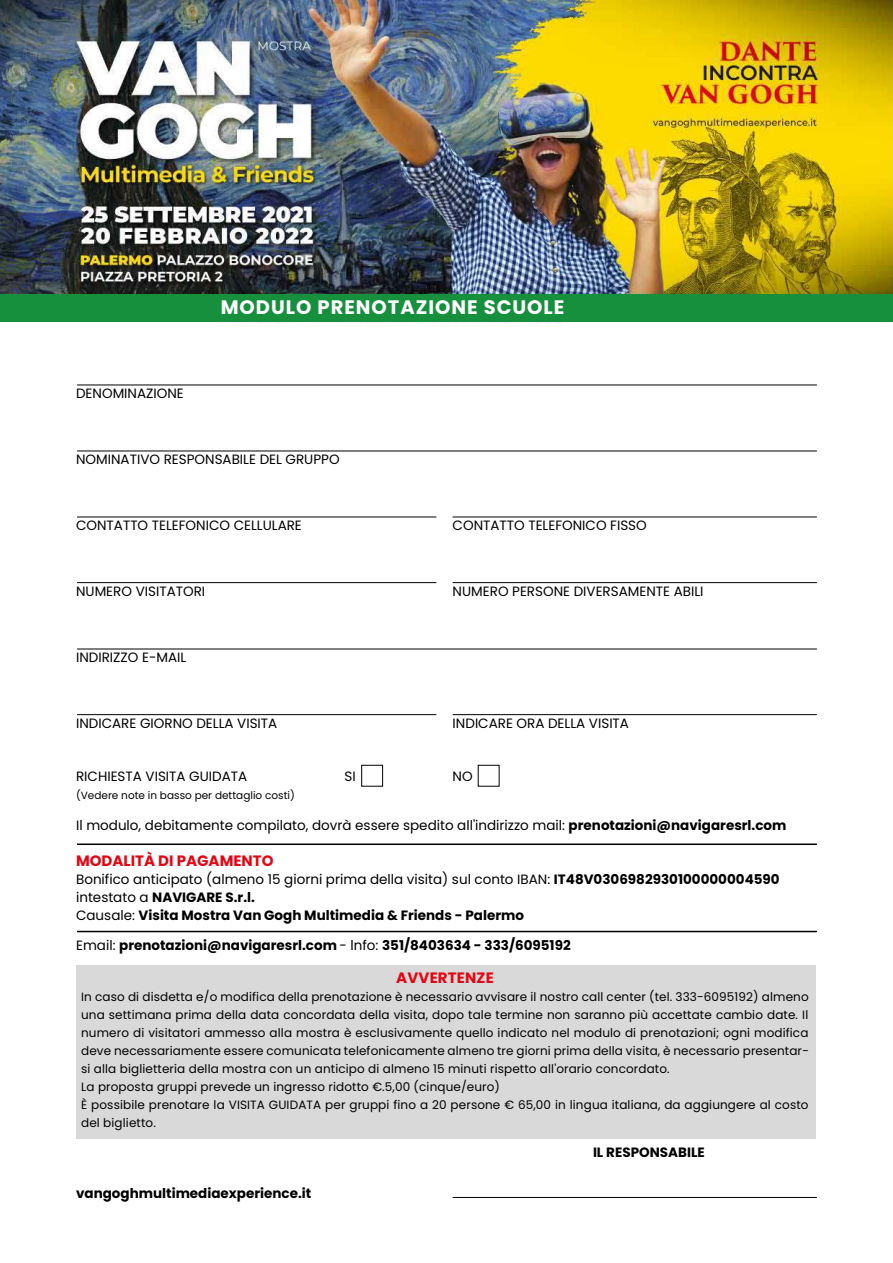
<style>
.page{position:relative;width:893px;height:1263px;background:#fff}
.page>*{position:absolute;margin:0;border:0;box-sizing:border-box;transform-origin:0 0}
.t1{font:700 19.5px "Poppins";letter-spacing:.05em;color:#fff}
.t2{font:700 15px "Poppins";color:#e30613}
.t3{font:13.5px "Poppins";color:#000}
.t4{font:700 13.5px/18px "Poppins";color:#000}
.t5{font:12px/18px "Poppins";letter-spacing:.01em;color:#000}
.t6{font:10.5px "Poppins";color:#000}
.s1{font-weight:700}
.s2{font-weight:400}
</style>
<div class="page">
<img style="left:0;top:0;width:893px;height:323px">
<div style="left:0;top:295px;width:893px;height:27px;background:#17903d"></div>
<div style="left:76px;top:965px;width:740px;height:174px;background:#d9d9d9"></div>
<hr style="left:77px;top:385px;width:740px;height:1px;background:#000">
<hr style="left:77px;top:451px;width:740px;height:1px;background:#000">
<hr style="left:77px;top:517px;width:359px;height:1px;background:#000">
<hr style="left:77px;top:582px;width:359px;height:1px;background:#000">
<hr style="left:77px;top:649px;width:740px;height:1px;background:#000">
<hr style="left:77px;top:843px;width:740px;height:2px;background:#000">
<hr style="left:77px;top:714px;width:359px;height:1px;background:#000">
<hr style="left:453px;top:517px;width:364px;height:1px;background:#000">
<hr style="left:453px;top:582px;width:364px;height:1px;background:#000">
<hr style="left:453px;top:714px;width:364px;height:1px;background:#000">
<div style="left:361px;top:765px;width:22px;height:21px;border:1px solid #000"></div>
<hr style="left:77px;top:931px;width:740px;height:1px;background:#000">
<hr style="left:453px;top:1197px;width:364px;height:1px;background:#000">
<p class="t3" style="left:76px;top:385px;width:109px">DENOMINAZIONE</p>
<h1 class="t1" style="left:221px;top:296px;width:345px">MODULO PRENOTAZIONE SCUOLE</h1>
<p class="t3" style="left:76px;top:451px;width:265px">NOMINATIVO RESPONSABILE DEL GRUPPO</p>
<p class="t3" style="left:76px;top:517px;width:227px">CONTATTO TELEFONICO CELLULARE</p>
<p class="t3" style="left:76px;top:583px;width:131px">NUMERO VISITATORI</p>
<p class="t3" style="left:76px;top:649px;width:112px">INDIRIZZO E-MAIL</p>
<p class="t3" style="left:76px;top:715px;width:203px">INDICARE GIORNO DELLA VISITA</p>
<p class="t3" style="left:453px;top:517px;width:196px">CONTATTO TELEFONICO FISSO</p>
<p class="t3" style="left:453px;top:583px;width:252px">NUMERO PERSONE DIVERSAMENTE ABILI</p>
<p class="t3" style="left:453px;top:715px;width:178px">INDICARE ORA DELLA VISITA</p>
<p class="t3" style="left:76px;top:768px;width:173px">RICHIESTA VISITA GUIDATA</p>
<p class="t6" style="left:76px;top:789px;width:220px">(Vedere note in basso per dettaglio costi)</p>
<p class="t3" style="left:345px;top:768px;width:13px">SI</p>
<p class="t3" style="left:453px;top:768px;width:22px">NO</p>
<p class="t3" style="left:76px;top:818px;width:712px">Il modulo, debitamente compilato, dovrà essere spedito all'indirizzo mail: <span class="s1">prenotazioni@navigaresrl.com</span></p>
<p class="t2" style="left:76px;top:852px;width:199px">MODALITÀ DI PAGAMENTO</p>
<p class="t4" style="left:76px;top:870px;width:705px"><span class="s2">Bonifico anticipato (almeno 15 giorni prima della visita) sul conto IBAN:</span> IT48V0306982930100000004590 <span class="s2">intestato a</span> NAVIGARE S.r.l.<br><span class="s2">Causale:</span> Visita Mostra Van Gogh Multimedia &amp; Friends - Palermo</p>
<p class="t4" style="left:76px;top:937px;width:496px"><span class="s2">Email:</span> prenotazioni@navigaresrl.com <span class="s2">- lnfo:</span> 351/8403634 - 333/6095192</p>
<p class="t2" style="left:396px;top:969px;width:99px">AVVERTENZE</p>
<p class="t5" style="left:81px;top:988px;width:729px">In caso di disdetta e/o modifica della prenotazione è necessario avvisare il nostro call center (tel. 333-6095192) almeno una settimana prima della data concordata della visita, dopo tale termine non saranno più accettate cambio date. Il numero di visitatori ammesso alla mostra è esclusivamente quello indicato nel modulo di prenotazioni; ogni modifica deve necessariamente essere comunicata telefonicamente almeno tre giorni prima della visita, è necessario presentar&shy;si alla biglietteria della mostra con un anticipo di almeno 15 minuti rispetto all'orario concordato.<br>La proposta gruppi prevede un ingresso ridotto €.5,00 (cinque/euro)<br>È possibile prenotare la VISITA GUIDATA per gruppi fino a 20 persone € 65,00 in lingua italiana, da aggiungere al costo del biglietto.</p>
<p class="t4" style="left:76px;top:1184px;width:237px">vangoghmultimediaexperience.it</p>
<p class="t4" style="left:593px;top:1143px;width:113px">IL RESPONSABILE</p>
</div>
